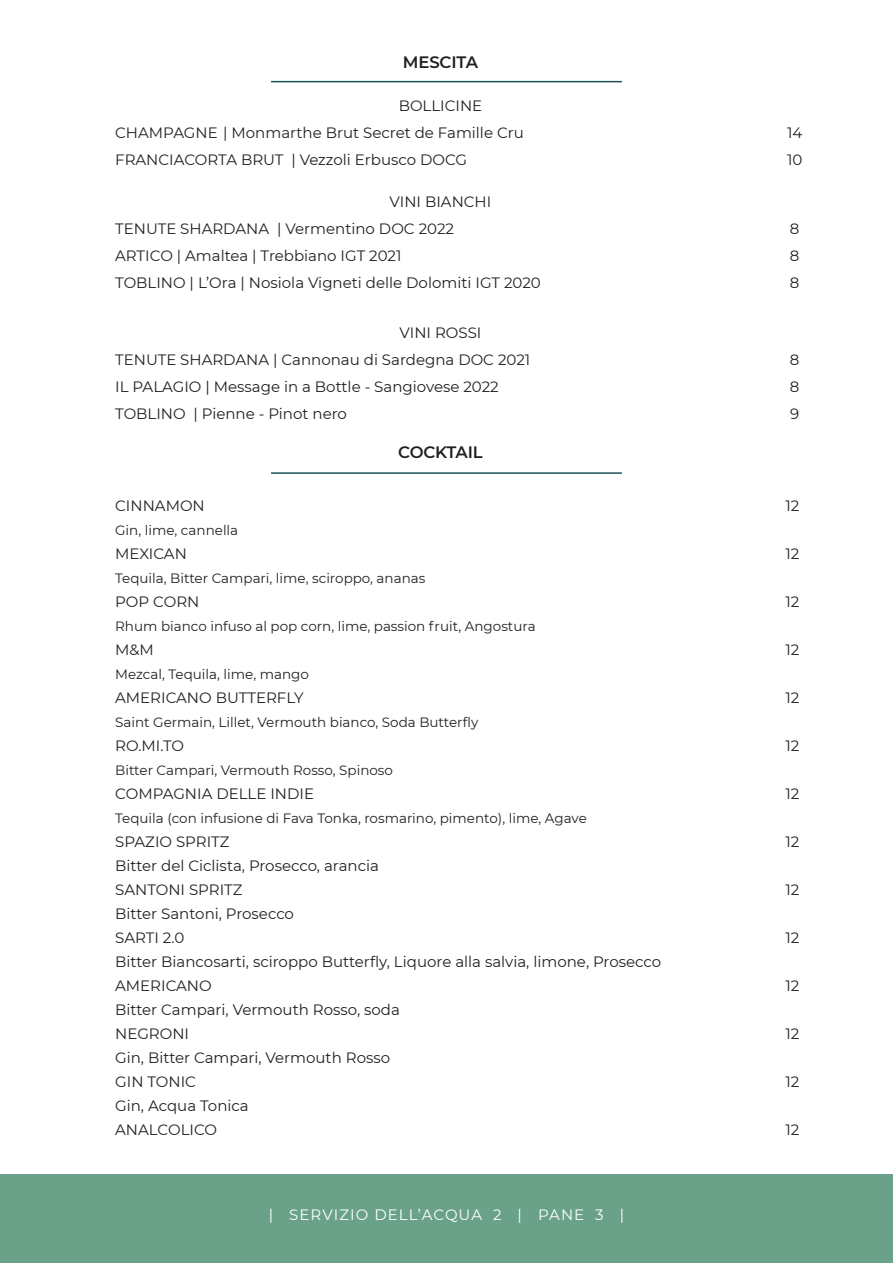
<style>
.page{position:relative;width:893px;height:1263px;background:#fff}
.page>*{position:absolute;margin:0;border:0;box-sizing:border-box;transform-origin:0 0}
.t1{font:600 16.5px "Montserrat";letter-spacing:-.01em;color:#231f20}
.t2{font:15px/27px "Montserrat";color:#231f20}
.t3{font:15px "Montserrat";letter-spacing:.07em;color:#fff}
.t4{font:13.5px "Montserrat";color:#231f20}
</style>
<div class="page">
<div style="left:0;top:1174px;width:893px;height:89px;background:#69a289"></div>
<hr style="left:271px;top:81px;width:351px;height:1px;background:#185057">
<hr style="left:271px;top:472px;width:351px;height:2px;background:#185057">
<p class="t1" style="left:403px;top:50px;width:77px">MESCITA</p>
<p class="t2" style="left:115px;top:92px;width:410px;text-indent:283px">BOLLICINE<br>CHAMPAGNE | Monmarthe Brut Secret de Famille Cru<br>FRANCIACORTA BRUT | Vezzoli Erbusco DOCG</p>
<p class="t2" style="left:115px;top:187px;width:427px;text-indent:274px">VINI BIANCHI TENUTE SHARDANA | Vermentino DOC 2022<br>ARTICO | Amaltea | Trebbiano IGT 2021<br>TOBLINO | L’Ora | Nosiola Vigneti delle Dolomiti IGT 2020</p>
<p class="t2" style="left:115px;top:318px;width:417px;text-indent:284px">VINI ROSSI TENUTE SHARDANA | Cannonau di Sardegna DOC 2021<br>IL PALAGIO | Message in a Bottle - Sangiovese 2022<br>TOBLINO | Pienne - Pinot nero</p>
<p class="t1" style="left:398px;top:441px;width:86px">COCKTAIL</p>
<p class="t2" style="left:115px;top:491px;width:91px">CINNAMON</p>
<p class="t4" style="left:115px;top:521px;width:125px">Gin, lime, cannella</p>
<p class="t2" style="left:115px;top:539px;width:73px">MEXICAN</p>
<p class="t4" style="left:115px;top:569px;width:312px">Tequila, Bitter Campari, lime, sciroppo, ananas</p>
<p class="t2" style="left:115px;top:587px;width:86px">POP CORN</p>
<p class="t4" style="left:115px;top:617px;width:422px">Rhum bianco infuso al pop corn, lime, passion fruit, Angostura</p>
<p class="t2" style="left:115px;top:635px;width:40px">M&amp;M</p>
<p class="t4" style="left:115px;top:665px;width:195px">Mezcal, Tequila, lime, mango</p>
<p class="t2" style="left:115px;top:683px;width:190px">AMERICANO BUTTERFLY</p>
<p class="t4" style="left:115px;top:713px;width:365px">Saint Germain, Lillet, Vermouth bianco, Soda Butterfly</p>
<p class="t2" style="left:115px;top:731px;width:70px">RO.MI.TO</p>
<p class="t4" style="left:115px;top:761px;width:279px">Bitter Campari, Vermouth Rosso, Spinoso</p>
<p class="t2" style="left:115px;top:779px;width:200px">COMPAGNIA DELLE INDIE</p>
<p class="t4" style="left:115px;top:809px;width:473px">Tequila (con infusione di Fava Tonka, rosmarino, pimento), lime, Agave</p>
<p class="t2" style="left:115px;top:829px;width:547px;line-height:24px">SPAZIO SPRITZ<br>Bitter del Ciclista, Prosecco, arancia<br>SANTONI SPRITZ<br>Bitter Santoni, Prosecco<br>SARTI 2.0<br>Bitter Biancosarti, sciroppo Butterfly, Liquore alla salvia, limone, Prosecco<br>AMERICANO<br>Bitter Campari, Vermouth Rosso, soda<br>NEGRONI<br>Gin, Bitter Campari, Vermouth Rosso<br>GIN TONIC<br>Gin, Acqua Tonica<br>ANALCOLICO</p>
<p class="t3" style="left:269px;top:1204px;width:357px">| SERVIZIO DELL’ACQUA 2 | PANE 3 |</p>
<p class="t2" style="left:787px;top:119px;width:17px">14<br>10</p>
<p class="t2" style="left:790px;top:214px;width:11px;text-align:justify">8<br>8<br>8</p>
<p class="t2" style="left:790px;top:345px;width:11px;text-align:justify">8<br>8<br>9</p>
<p class="t2" style="left:785px;top:491px;width:15px">12</p>
<p class="t2" style="left:785px;top:539px;width:15px">12</p>
<p class="t2" style="left:785px;top:587px;width:15px">12</p>
<p class="t2" style="left:785px;top:635px;width:15px">12</p>
<p class="t2" style="left:785px;top:683px;width:15px">12</p>
<p class="t2" style="left:785px;top:731px;width:15px">12</p>
<p class="t2" style="left:785px;top:779px;width:15px">12</p>
<p class="t2" style="left:785px;top:827px;width:15px">12</p>
<p class="t2" style="left:785px;top:875px;width:15px">12</p>
<p class="t2" style="left:785px;top:923px;width:15px">12</p>
<p class="t2" style="left:785px;top:971px;width:15px">12</p>
<p class="t2" style="left:785px;top:1019px;width:15px">12</p>
<p class="t2" style="left:785px;top:1067px;width:15px">12</p>
<p class="t2" style="left:785px;top:1115px;width:15px">12</p>
</div>
